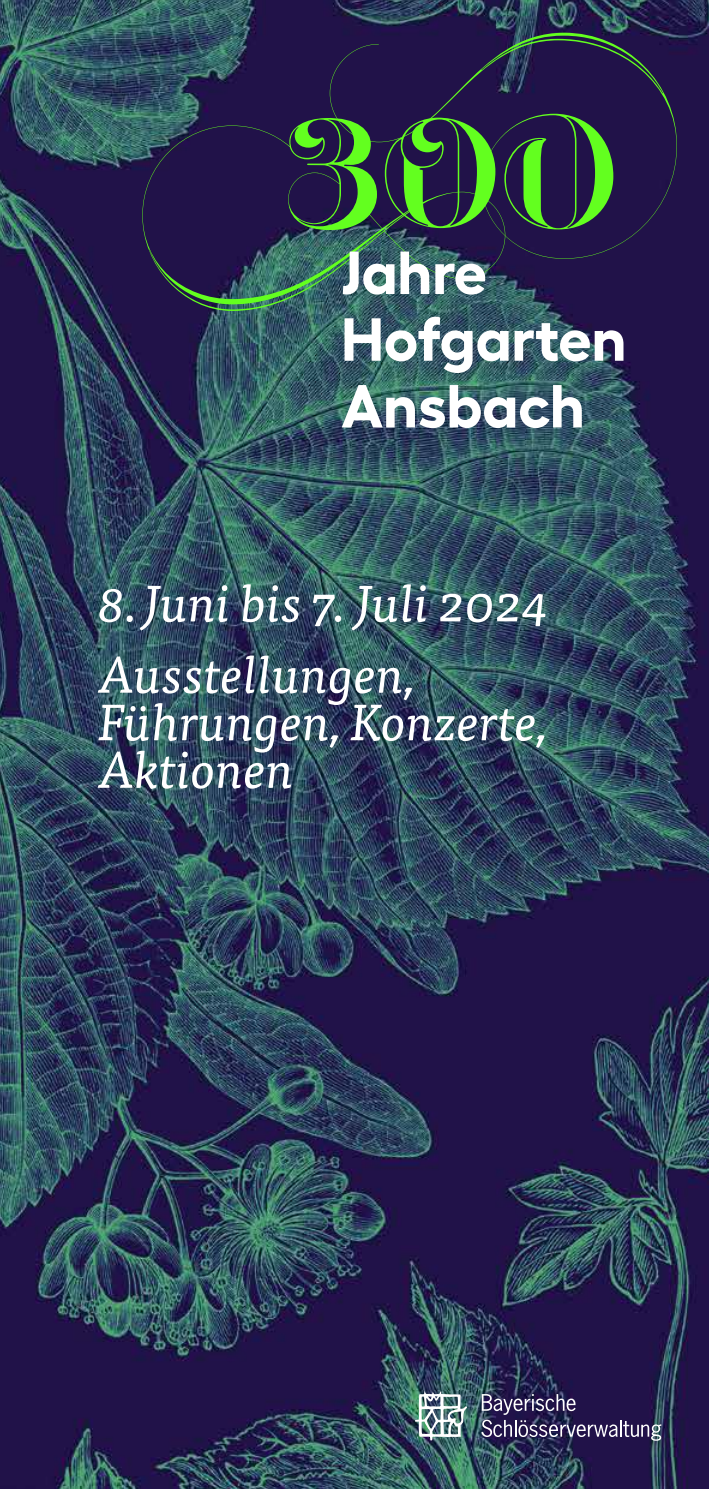
<style>
.page{position:relative;width:709px;height:1489px;background:#fff}
.page>*{position:absolute;margin:0;border:0;box-sizing:border-box;transform-origin:0 0}
.t1{font:150px "Reina Engraved Pro";color:#63ff1f}
.t2{font:700 60.75px/66.8px "Hellix";color:#fff}
.t3{font:italic 51px/71.2px "Tisa Pro";color:#fff}
</style>
<div class="page">
<img style="left:0;top:0;width:709px;height:1488px">
<img style="left:415px;top:1390px;width:52px;height:50px">
<svg style="left:481px;top:1393px;width:180px;height:47px;background:#453c67"></svg>
<h1 class="t1" style="left:280px;top:86px;width:567px">300</h1>
<p class="t2" style="left:341px;top:232px;width:287px">Jahre<br>Hofgarten<br>Ansbach</p>
<p class="t3" style="left:98px;top:565px;width:452px">8.Juni bis 7. Juli 2024<br>Ausstellungen,</p>
<p class="t3" style="left:98px;top:695px;width:450px;line-height:47.5px">Führungen, Konzerte,<br>Aktionen</p>
</div>
